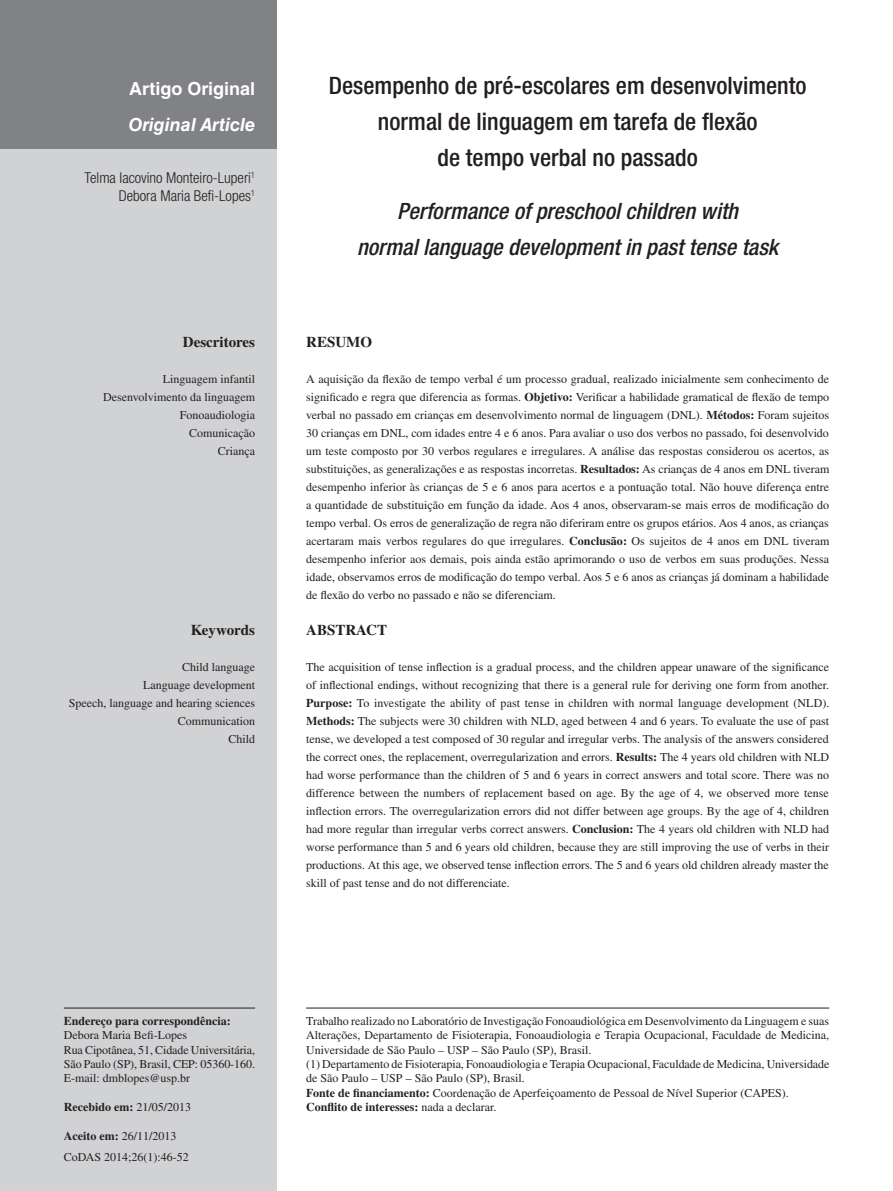
<style>
.page{position:relative;width:893px;height:1191px;background:#fff}
.page>*{position:absolute;margin:0;border:0;box-sizing:border-box;transform-origin:0 0}
.t1{font:500 condensed 24px/36px "Helvetica Neue LT Std";color:#231f20;text-align:center}
.t2{font:italic 500 condensed 22.5px/36px "Helvetica Neue LT Std";color:#231f20;text-align:center}
.t3{font:italic 700 18px "Helvetica LT Std";color:#fff}
.t4{font:700 18px "Helvetica LT Std";color:#fff}
.t5{font:300 condensed 15px/18px "Helvetica Neue LT Std";color:#231f20;text-align:right}
.t6{font:700 15px "Times LT Std";color:#231f20}
.t7{font:12px/18px "Times LT Std";color:#231f20;text-align:right}
.t8{font:700 12px "Times LT Std";color:#231f20}
.s1{font-weight:400}
.s2{font-weight:700}
</style>
<div class="page">
<div style="left:0;top:0;width:276px;height:1191px;background:#d1d2d4"></div>
<div style="left:0;top:0;width:276px;height:149px;background:#808285"></div>
<hr style="left:64px;top:1007px;width:191px;height:1px;background:#231f20">
<hr style="left:306px;top:1007px;width:523px;height:1px;background:#231f20">
<h3 class="t4" style="left:129px;top:77px;width:128px">Artigo Original</h3>
<h3 class="t3" style="left:129px;top:113px;width:128px">Original Article</h3>
<p class="t5" style="left:85px;top:169px;width:172px">Telma Iacovino Monteiro-Luperi<sup>1<br></sup>Debora Maria Befi-Lopes<sup>1</sup></p>
<p class="t6" style="left:183px;top:333px;width:74px">Descritores</p>
<p class="t7" style="left:103px;top:369px;width:153px">Linguagem infantil<br>Desenvolvimento da linguagem<br>Fonoaudiologia<br>Comunicação<br>Criança</p>
<p class="t6" style="left:191px;top:621px;width:66px">Keywords</p>
<p class="t7" style="left:69px;top:657px;width:188px">Child language<br>Language development<br>Speech, language and hearing sciences<br>Communication<br>Child</p>
<p class="t8" style="left:64px;top:1013px;width:168px">Endereço para correspondência:</p>
<p class="t7" style="left:64px;top:1027px;width:193px;line-height:14.4px;text-align:left">Debora Maria Befi-Lopes<br>Rua Cipotânea, 51, Cidade Universitária, São Paulo (SP), Brasil, CEP: 05360-160.<br>E-mail: dmblopes@usp.br</p>
<p class="t8" style="left:64px;top:1100px;width:129px">Recebido em: <span class="s1">21/05/2013</span></p>
<p class="t7" style="left:64px;top:1126px;width:114px"><span class="s2">Aceito em:</span> 26/11/2013</p>
<p class="t7" style="left:64px;top:1147px;width:127px">CoDAS 2014;26(1):46-52</p>
<h1 class="t1" style="left:329px;top:67px;width:479px">Desempenho de pré-escolares em desenvolvimento normal de linguagem em tarefa de flexão<br>de tempo verbal no passado</h1>
<h2 class="t2" style="left:357px;top:193px;width:423px">Performance of preschool children with<br>normal language development in past tense task</h2>
<p class="t6" style="left:306px;top:333px;width:67px">RESUMO</p>
<p class="t7" style="left:306px;top:369px;width:525px;text-align:justify">A aquisição da flexão de tempo verbal é um processo gradual, realizado inicialmente sem conhecimento de significado e regra que diferencia as formas. <span class="s2">Objetivo:</span> Verificar a habilidade gramatical de flexão de tempo verbal no passado em crianças em desenvolvimento normal de linguagem (DNL). <span class="s2">Métodos:</span> Foram sujeitos 30 crianças em DNL, com idades entre 4 e 6 anos. Para avaliar o uso dos verbos no passado, foi desenvolvido um teste composto por 30 verbos regulares e irregulares. A análise das respostas considerou os acertos, as substituições, as generalizações e as respostas incorretas. <span class="s2">Resultados:</span> As crianças de 4 anos em DNL tiveram desempenho inferior às crianças de 5 e 6 anos para acertos e a pontuação total. Não houve diferença entre a quantidade de substituição em função da idade. Aos 4 anos, observaram-se mais erros de modificação do tempo verbal. Os erros de generalização de regra não diferiram entre os grupos etários. Aos 4 anos, as crianças acertaram mais verbos regulares do que irregulares. <span class="s2">Conclusão:</span> Os sujeitos de 4 anos em DNL tiveram desempenho inferior aos demais, pois ainda estão aprimorando o uso de verbos em suas produções. Nessa idade, observamos erros de modificação do tempo verbal. Aos 5 e 6 anos as crianças já dominam a habilidade de flexão do verbo no passado e não se diferenciam.</p>
<p class="t6" style="left:306px;top:621px;width:82px">ABSTRACT</p>
<p class="t7" style="left:306px;top:657px;width:525px;text-align:justify">The acquisition of tense inflection is a gradual process, and the children appear unaware of the significance of inflectional endings, without recognizing that there is a general rule for deriving one form from another.<br><span class="s2">Purpose:</span> To investigate the ability of past tense in children with normal language development (NLD).<br><span class="s2">Methods:</span> The subjects were 30 children with NLD, aged between 4 and 6 years. To evaluate the use of past tense, we developed a test composed of 30 regular and irregular verbs. The analysis of the answers considered the correct ones, the replacement, overregularization and errors. <span class="s2">Results:</span> The 4 years old children with NLD had worse performance than the children of 5 and 6 years in correct answers and total score. There was no difference between the numbers of replacement based on age. By the age of 4, we observed more tense inflection errors. The overregularization errors did not differ between age groups. By the age of 4, children had more regular than irregular verbs correct answers. <span class="s2">Conclusion:</span> The 4 years old children with NLD had worse performance than 5 and 6 years old children, because they are still improving the use of verbs in their productions. At this age, we observed tense inflection errors. The 5 and 6 years old children already master the skill of past tense and do not differenciate.</p>
<p class="t7" style="left:306px;top:1013px;width:525px;line-height:14.4px;text-align:left">Trabalho realizado no Laboratório de Investigação Fonoaudiológica em Desenvolvimento da Linguagem e suas Alterações, Departamento de Fisioterapia, Fonoaudiologia e Terapia Ocupacional, Faculdade de Medicina, Universidade de São Paulo – USP – São Paulo (SP), Brasil.<br>(1) Departamento de Fisioterapia, Fonoaudiologia e Terapia Ocupacional, Faculdade de Medicina, Universidade de São Paulo – USP – São Paulo (SP), Brasil.<br><span class="s2">Fonte de financiamento:</span> Coordenação de Aperfeiçoamento de Pessoal de Nível Superior (CAPES).<br><span class="s2">Conflito de interesses:</span> nada a declarar.</p>
</div>
